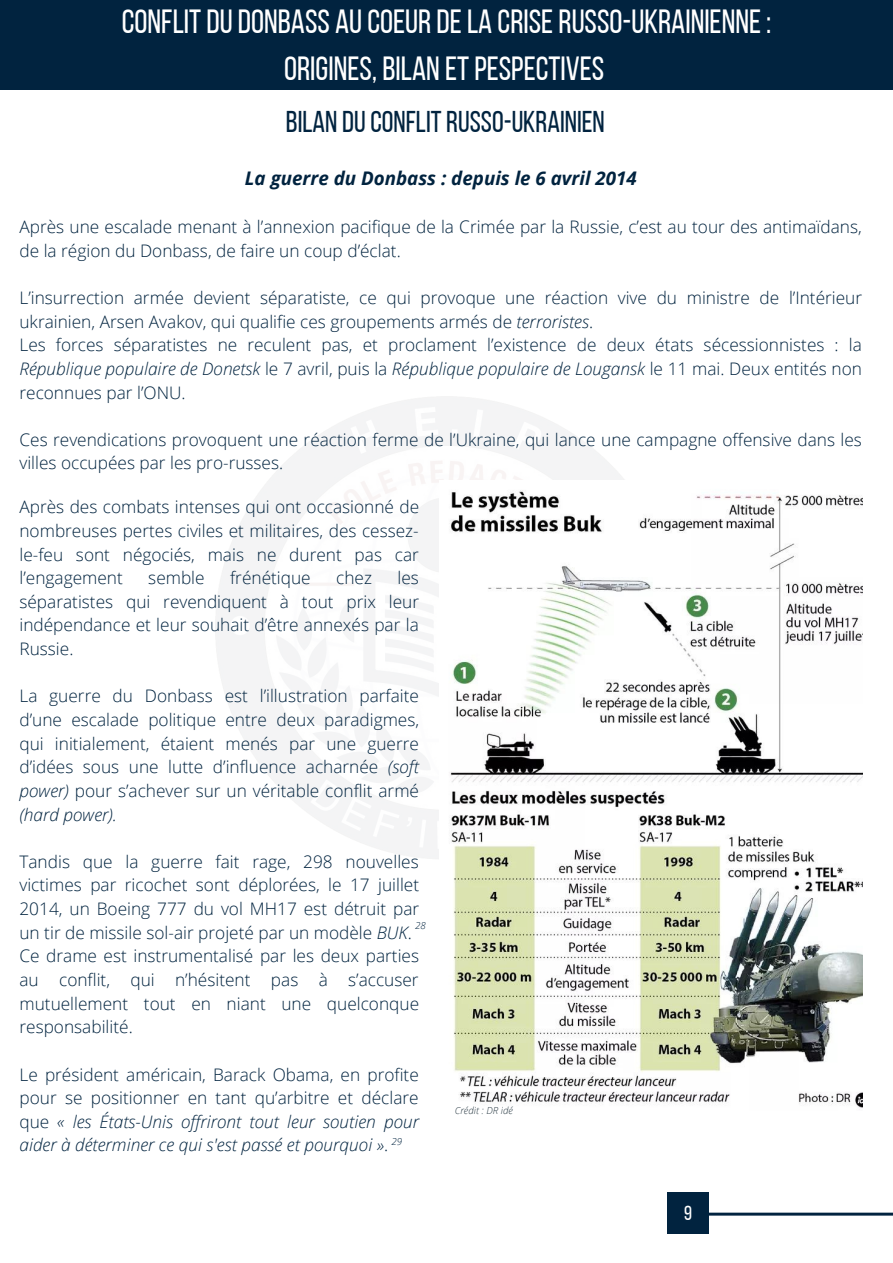
<style>
.page{position:relative;width:893px;height:1263px;background:#fff}
.page>*{position:absolute;margin:0;border:0;box-sizing:border-box;transform-origin:0 0}
.t1{font:33.45px "Bebas Neue";color:#fff}
.t2{font:30px "Bebas Neue";color:#01233f}
.t3{font:20.33px "Bebas Neue";color:#fff}
.t4{font:italic 700 18.75px "Open Sans";color:#01233f}
.t5{font:300 17.25px/23.6px "Open Sans";color:#01233f;text-align:justify}
.t6{font:italic 300 9.75px "Open Sans";color:#283943}
.t7{font:italic 300 9.75px "Open Sans";color:#01233f}
.s1{font-style:italic}
</style>
<div class="page">
<div style="left:0;top:0;width:893px;height:89px;background:#01233f"></div>
<svg style="left:709px;top:1212px;width:184px;height:4px"></svg>
<div style="left:667px;top:1192px;width:42px;height:42px;background:#01233f"></div>
<img style="left:448px;top:490px;width:414px;height:620px">
<p class="t1" style="left:122px;top:8px;width:651px">CONFLITDUDONBASS AUCOEURDELA CRISERUSSO-UKRAINIENNE:</p>
<p class="t1" style="left:284px;top:55px;width:322px">ORIGINES, BILAN ETPESPECTIVES</p>
<p class="t2" style="left:286px;top:109px;width:320px">BILAN DUCONFLITRUSSO-UKRAINIEN</p>
<p class="t4" style="left:245px;top:165px;width:393px">La guerre du Donbass : depuis le 6 avril 2014</p>
<p class="t5" style="left:19px;top:214px;width:843px">Après une escalade menant à l’annexion pacifique de la Crimée par la Russie, c’est au tour des antimaïdans, de la région du Donbass, de faire un coup d’éclat.</p>
<p class="t5" style="left:19px;top:285px;width:844px">L’insurrection armée devient séparatiste, ce qui provoque une réaction vive du ministre de l’Intérieur ukrainien, Arsen Avakov, qui qualifie ces groupements armés de <span class="s1">terroristes</span>.</p>
<p class="t5" style="left:19px;top:333px;width:844px">Les forces séparatistes ne reculent pas, et proclament l’existence de deux états sécessionnistes : la <span class="s1">République populaire de Donetsk</span> le 7 avril, puis la <span class="s1">République populaire de Lougansk</span> le 11 mai. Deux entités non reconnues par l’ONU.</p>
<p class="t5" style="left:19px;top:427px;width:844px">Ces revendications provoquent une réaction ferme de l’Ukraine, qui lance une campagne offensive dans les villes occupées par les pro-russes.</p>
<p class="t5" style="left:19px;top:495px;width:401px">Après des combats intenses qui ont occasionné de nombreuses pertes civiles et militaires, des cessez&shy;le-feu sont négociés, mais ne durent pas car l’engagement</p>
<p class="t5" style="left:148px;top:566px;width:58px">semble</p>
<p class="t5" style="left:230px;top:566px;width:82px">frénétique</p>
<p class="t5" style="left:336px;top:566px;width:37px">chez</p>
<p class="t5" style="left:19px;top:566px;width:401px;text-indent:378px">les séparatistes qui revendiquent à tout prix leur indépendance et leur souhait d’être annexés par la Russie.</p>
<p class="t5" style="left:19px;top:684px;width:401px">La guerre du Donbass est l’illustration parfaite d’une escalade politique entre deux paradigmes, qui initialement, étaient menés par une guerre d’idées sous une lutte d’influence acharnée <span class="s1">(soft power)</span> pour s’achever sur un véritable conflit armé <span class="s1">(hard power).</span></p>
<p class="t5" style="left:19px;top:849px;width:401px">Tandis que la guerre fait rage, 298 nouvelles victimes par ricochet sont déplorées, le 17 juillet 2014, un Boeing 777 du vol MH17 est détruit par un tir de missile sol-air projeté par un modèle <span class="s1">BUK</span>.</p>
<p class="t5" style="left:19px;top:944px;width:401px">Ce drame est instrumentalisé par les deux parties au conflit, qui n’hésitent pas à s’accuser mutuellement tout en niant une quelconque responsabilité.</p>
<p class="t5" style="left:19px;top:1062px;width:401px">Le président américain, Barack Obama, en profite pour se positionner en tant qu’arbitre et déclare que <span class="s1">« les États-Unis offriront tout leur soutien pour aider à déterminer ce qui s'est passé et pourquoi »</span>.</p>
<p class="t7" style="left:415px;top:919px;width:12px">28</p>
<p class="t7" style="left:391px;top:1135px;width:12px">29</p>
<p class="t6" style="left:455px;top:1103px;width:60px">Crédit : DR idé</p>
<p class="t3" style="left:684px;top:1204px;width:9px">9</p>
</div>
